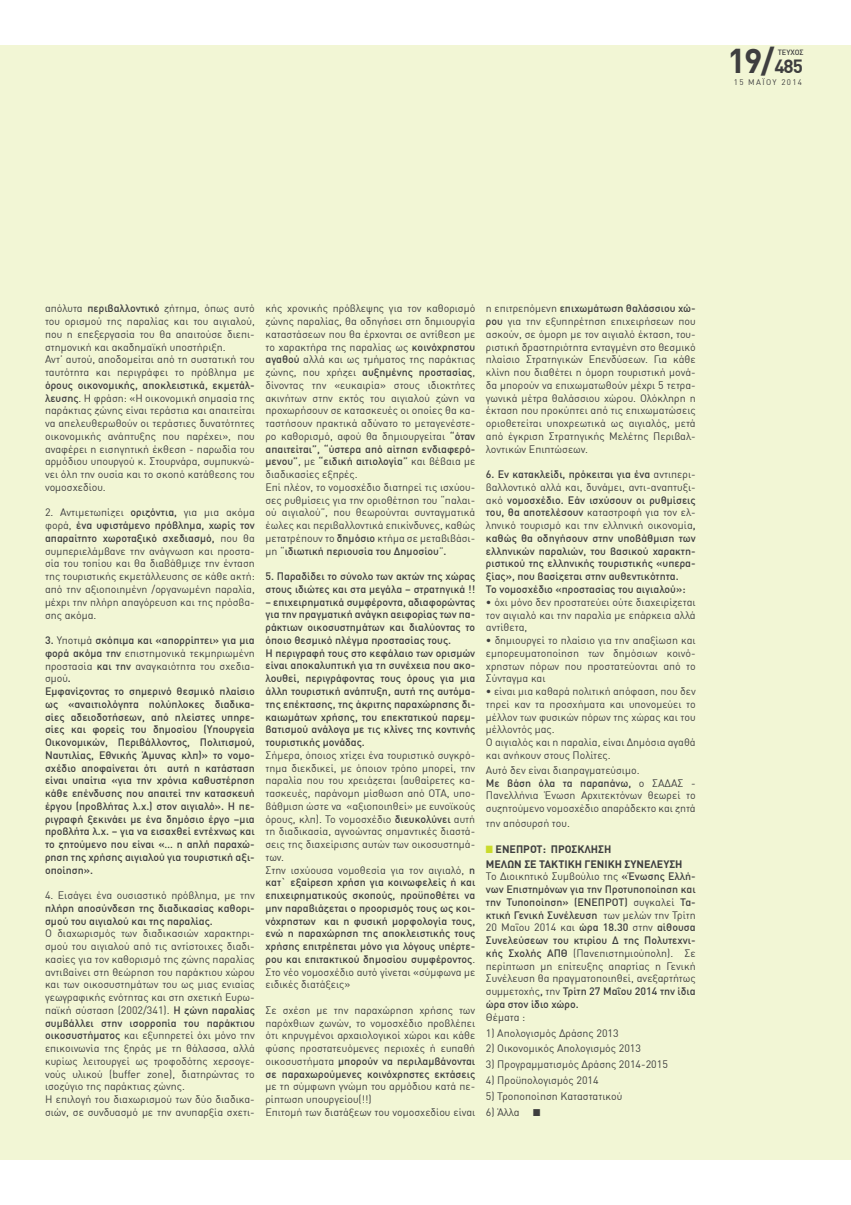
<style>
.page{position:relative;width:851px;height:1205px;background:#fff}
.page>*{position:absolute;margin:0;border:0;box-sizing:border-box;transform-origin:0 0}
.t1{font:700 33.75px "DIN Greek";color:#3e3e3f}
.t2{font:10.62px/12.8px "DIN Greek";color:#3e3e3f}
.t3{font:500 10.62px/12.8px "DIN Greek";color:#3e3e3f}
.t4{font:700 10.62px/15px "DIN Greek";color:#3e3e3f}
.t5{font:8px "DIN Greek";letter-spacing:.17em;color:#3e3e3f}
.t6{font:500 7.5px "DIN Greek";color:#3e3e3f}
.s1{font-size:18.75px}
.s2{font-weight:500}
.s3{font-weight:400}
.s4{color:#cadb2a}
</style>
<div class="page">
<div style="left:0;top:45px;width:850px;height:1115px;background:#f2f6d5"></div>
<h1 class="t1" style="left:727px;top:41px;width:77px">19/<span class="s1">485</span></h1>
<p class="t5" style="left:733px;top:78px;width:70px">15 MAΪOY 2014</p>
<p class="t6" style="left:777px;top:48px;width:27px">ΤΕΥΧΟΣ</p>
<p class="t2" style="left:45px;top:302px;width:211px">απόλυτα <span class="s2">περιβαλλοντικό</span> ζήτημα, όπως αυτό του ορισμού της παραλίας και του αιγιαλού, που η επεξεργασία του θα απαιτούσε διεπι&shy;στημονική και ακαδημαϊκή υποστήριξη.<br>Αντ’ αυτού, αποδομείται από τη συστατική του ταυτότητα και περιγράφει το πρόβλημα με</p>
<p class="t2" style="left:45px;top:379px;width:211px;text-align:justify"><span class="s2">όρους οικονομικής, αποκλειστικά, εκμετάλ&shy;λευσης</span>. Η φράση: «Η οικονομική σημασία της παράκτιας ζώνης είναι τεράστια και απαιτείται να απελευθερωθούν οι τεράστιες δυνατότητες οικονομικής ανάπτυξης που παρέχει», που αναφέρει η εισηγητική έκθεση - παρωδία του αρμόδιου υπουργού κ. Στουρνάρα, συμπυκνώ&shy;νει όλη την ουσία και το σκοπό κατάθεσης του νομοσχεδίου.</p>
<p class="t2" style="left:45px;top:506px;width:211px;text-align:justify">2. Aντιμετωπίζει <span class="s2">οριζόντια,</span> για μια ακόμα φορά, <span class="s2">ένα υφιστάμενο πρόβλημα, χωρίς τον απαραίτητο χωροταξικό σχεδιασμό,</span> που θα συμπεριελάμβανε την ανάγνωση και προστα&shy;σία του τοπίου και θα διαβάθμιζε την ένταση της τουριστικής εκμετάλλευσης σε κάθε ακτή: από την αξιοποιημένη /οργανωμένη παραλία, μέχρι την πλήρη απαγόρευση και της πρόσβα&shy;σης ακόμα.</p>
<p class="t3" style="left:45px;top:634px;width:211px">3. <span class="s3">Υποτιμά</span> σκόπιμα και «απορρίπτει» για μια φορά ακόμα την <span class="s3">επιστημονικά τεκμηριωμένη προστασία</span> και την <span class="s3">αναγκαιότητα του σχεδια&shy;σμού</span>.<br>Εμφανίζοντας το σημερινό θεσμικό πλαίσιο ως «αναιτιολόγητα πολύπλοκες διαδικα&shy;σίες αδειοδοτήσεων, από πλείστες υπηρε&shy;σίες και φορείς του δημοσίου (Υπουργεία Οικονομικών, Περιβάλλοντος, Πολιτισμού, Ναυτιλίας, Εθνικής Άμυνας κλπ)» το νομο&shy;σχέδιο αποφαίνεται ότι αυτή η κατάσταση είναι υπαίτια «για την χρόνια καθυστέρηση κάθε επένδυσης που απαιτεί την κατασκευή έργου (προβλήτας λ.χ.) στον αιγιαλό». Η πε&shy;ριγραφή ξεκινάει με ένα δημόσιο έργο –μια προβλήτα λ.χ. – για να εισαχθεί εντέχνως και το ζητούμενο που είναι «… η απλή παραχώ&shy;ρηση της χρήσης αιγιαλού για τουριστική αξι&shy;οποίηση».</p>
<p class="t2" style="left:45px;top:889px;width:211px">4. Εισάγει ένα ουσιαστικό πρόβλημα, με την</p>
<p class="t3" style="left:45px;top:901px;width:211px">πλήρη αποσύνδεση της διαδικασίας καθορι&shy;σμού του αιγιαλού και της παραλίας.</p>
<p class="t2" style="left:45px;top:927px;width:211px">Ο διαχωρισμός των διαδικασιών χαρακτηρι&shy;σμού του αιγιαλού από τις αντίστοιχες διαδι&shy;κασίες για τον καθορισμό της ζώνης παραλίας αντιβαίνει στη θεώρηση του παράκτιου χώρου και των οικοσυστημάτων του ως μιας ενιαίας γεωγραφικής ενότητας και στη σχετική Ευρω&shy;παϊκή σύσταση (2002/341). <span class="s2">Η ζώνη παραλίας συμβάλλει στην ισορροπία του παράκτιου οικοσυστήματος</span> και εξυπηρετεί όχι μόνο την επικοινωνία της ξηράς με τη θάλασσα, αλλά κυρίως λειτουργεί ως τροφοδότης χερσογε&shy;νούς υλικού (buffer zone), διατηρώντας το ισοζύγιο της παράκτιας ζώνης.<br>Η επιλογή του διαχωρισμού των δύο διαδικα&shy;σιών, σε συνδυασμό με την ανυπαρξία σχετι-</p>
<p class="t2" style="left:265px;top:302px;width:211px">κής χρονικής πρόβλεψης για τον καθορισμό ζώνης παραλίας, θα οδηγήσει στη δημιουργία καταστάσεων που θα έρχονται σε αντίθεση με το χαρακτήρα της παραλίας ως <span class="s2">κοινόχρηστου αγαθού</span> αλλά και ως τμήματος της παράκτιας ζώνης, που χρήζει <span class="s2">αυξημένης προστασίας</span>, δίνοντας την «ευκαιρία» στους ιδιοκτήτες ακινήτων στην εκτός του αιγιαλού ζώνη να προχωρήσουν σε κατασκευές οι οποίες θα κα&shy;ταστήσουν πρακτικά αδύνατο το μεταγενέστε&shy;ρο καθορισμό, αφού θα δημιουργείται <span class="s2">“όταν απαιτείται”, “ύστερα από αίτηση ενδιαφερό&shy;μενου”</span>, με <span class="s2">“ειδική αιτιολογία”</span> και βέβαια με διαδικασίες εξπρές.<br>Επί πλέον, το νομοσχέδιο διατηρεί τις ισχύου&shy;σες ρυθμίσεις για την οριοθέτηση του “παλαι&shy;ού αιγιαλού”, που θεωρούνται συνταγματικά έωλες και περιβαλλοντικά επικίνδυνες, καθώς μετατρέπουν το <span class="s2">δημόσιο</span> κτήμα σε μεταβιβάσι&shy;μη “<span class="s2">ιδιωτική περιουσία του Δημοσίου</span>”<span class="s2">.</span></p>
<p class="t3" style="left:265px;top:570px;width:211px">5. Παραδίδει το σύνολο των ακτών της χώρας στους ιδιώτες και στα μεγάλα – στρατηγικά !!</p>
<p class="t3" style="left:265px;top:595px;width:211px">– επιχειρηματικά συμφέροντα, αδιαφορώντας για την πραγματική ανάγκη αειφορίας των πα&shy;ράκτιων οικοσυστημάτων και διαλύοντας το όποιο θεσμικό πλέγμα προστασίας τους.<br>Η περιγραφή τους στο κεφάλαιο των ορισμών είναι αποκαλυπτική για τη συνέχεια που ακο&shy;λουθεί, περιγράφοντας τους όρους για μια άλλη τουριστική ανάπτυξη, αυτή της αυτόμα&shy;της επέκτασης, της άκριτης παραχώρησης δι&shy;καιωμάτων χρήσης, του επεκτατικού παρεμ&shy;βατισμού ανάλογα με τις κλίνες της κοντινής τουριστικής μονάδας.</p>
<p class="t2" style="left:265px;top:748px;width:211px">Σήμερα, όποιος χτίζει ένα τουριστικό συγκρό&shy;τημα διεκδικεί, με όποιον τρόπο μπορεί, την παραλία που του χρειάζεται (αυθαίρετες κα&shy;τασκευές, παράνομη μίσθωση από ΟΤΑ, υπο&shy;βάθμιση ώστε να «αξιοποιηθεί» με ευνοϊκούς όρους, κλπ). Το νομοσχέδιο <span class="s2">διευκολύνει</span> αυτή τη διαδικασία, αγνοώντας σημαντικές διαστά&shy;σεις της διαχείρισης αυτών των οικοσυστημά&shy;των.<br>Στην ισχύουσα νομοθεσία για τον αιγιαλό, <span class="s2">η κατ` εξαίρεση χρήση για κοινωφελείς ή και επιχειρηματικούς σκοπούς, προϋποθέτει να μην παραβιάζεται ο προορισμός τους ως κοι&shy;νόχρηστων και η φυσική μορφολογία τους, ενώ η παραχώρηση της αποκλειστικής τους χρήσης επιτρέπεται μόνο για λόγους υπέρτε&shy;ρου και επιτακτικού δημοσίου συμφέροντος</span>.<br>Στο νέο νομοσχέδιο αυτό γίνεται «σύμφωνα με ειδικές διατάξεις»</p>
<p class="t2" style="left:265px;top:1003px;width:211px;text-align:justify">Σε σχέση με την παραχώρηση χρήσης των παρόχθιων ζωνών, το νομοσχέδιο προβλέπει ότι κηρυγμένοι αρχαιολογικοί χώροι και κάθε φύσης προστατευόμενες περιοχές ή ευπαθή οικοσυστήματα <span class="s2">μπορούν να περιλαμβάνονται σε παραχωρούμενες κοινόχρηστες εκτάσεις</span></p>
<p class="t2" style="left:265px;top:1080px;width:211px">με τη σύμφωνη γνώμη του αρμόδιου κατά πε&shy;ρίπτωση υπουργείου(!!)<br>Επιτομή των διατάξεων του νομοσχεδίου είναι</p>
<p class="t2" style="left:486px;top:302px;width:211px;text-align:justify">η επιτρεπόμενη <span class="s2">επιχωμάτωση θαλάσσιου χώ&shy;ρου</span> για την εξυπηρέτηση επιχειρήσεων που ασκούν, σε όμορη με τον αιγιαλό έκταση, του&shy;ριστική δραστηριότητα ενταγμένη στο θεσμικό πλαίσιο Στρατηγικών Επενδύσεων. Για κάθε κλίνη που διαθέτει η όμορη τουριστική μονά&shy;δα μπορούν να επιχωματωθούν μέχρι 5 τετρα&shy;γωνικά μέτρα θαλάσσιου χώρου. Ολόκληρη η έκταση που προκύπτει από τις επιχωματώσεις οριοθετείται υποχρεωτικά ως αιγιαλός, μετά από έγκριση Στρατηγικής Μελέτης Περιβαλ&shy;λοντικών Επιπτώσεων.</p>
<p class="t3" style="left:486px;top:468px;width:211px">6. Εν κατακλείδι, πρόκειται για ένα <span class="s3">αντιπερι&shy;βαλλοντικό αλλά και, δυνάμει, αντι-αναπτυξι&shy;ακό</span> νομοσχέδιο. Εάν ισχύσουν οι ρυθμίσεις του, θα αποτελέσουν <span class="s3">καταστροφή για τον ελ&shy;ληνικό τουρισμό και την ελληνική οικονομία</span>, καθώς θα οδηγήσουν στην υποβάθμιση των ελληνικών παραλιών, του βασικού χαρακτη&shy;ριστικού της ελληνικής τουριστικής «υπερα&shy;ξίας», που βασίζεται στην αυθεντικότητα.<br>Το νομοσχέδιο «προστασίας του αιγιαλού»:</p>
<p class="t2" style="left:486px;top:595px;width:211px;text-align:justify">• όχι μόνο δεν προστατεύει ούτε διαχειρίζεται τον αιγιαλό και την παραλία με επάρκεια αλλά αντίθετα,</p>
<p class="t2" style="left:486px;top:634px;width:211px;text-align:justify">• δημιουργεί το πλαίσιο για την απαξίωση και εμπορευματοποίηση των δημόσιων κοινό&shy;χρηστων πόρων που προστατεύονται από το Σύνταγμα και</p>
<p class="t2" style="left:486px;top:685px;width:211px">• είναι μια καθαρά πολιτική απόφαση, που δεν τηρεί καν τα προσχήματα και υπονομεύει το μέλλον των φυσικών πόρων της χώρας και του μέλλοντός μας.<br>Ο αιγιαλός και η παραλία, είναι Δημόσια αγαθά και ανήκουν στους Πολίτες.</p>
<p class="t2" style="left:486px;top:763px;width:211px">Αυτό δεν είναι διαπραγματεύσιμο.<br><span class="s2">Με βάση όλα τα παραπάνω,</span> ο ΣΑΔΑΣ - Πανελλήνια Ένωση Αρχιτεκτόνων θεωρεί το συζητούμενο νομοσχέδιο απαράδεκτο και ζητά</p>
<p class="t2" style="left:486px;top:817px;width:85px">την απόσυρσή του.</p>
<p class="t4" style="left:486px;top:841px;width:198px"><span class="s4">■</span> ΕΝΕΠΡΟΤ: ΠΡΟΣΚΛΗΣΗ<br>ΜΕΛΩΝ ΣΕ ΤΑΚΤΙΚΗ ΓΕΝΙΚΗ ΣΥΝΕΛΕΥΣΗ</p>
<p class="t3" style="left:486px;top:870px;width:211px;text-align:justify"><span class="s3">Το Διοικητικό Συμβούλιο της</span> «Ένωσης Ελλή&shy;νων Επιστημόνων για την Προτυποποίηση και την Τυποποίηση» (ΕΝΕΠΡΟΤ) <span class="s3">συγκαλεί</span> Τα&shy;κτική Γενική Συνέλευση <span class="s3">των μελών την Τρίτη 20 Μαΐου 2014 και</span> ώρα 18.30 <span class="s3">στην</span> αίθουσα Συνελεύσεων του κτιρίου Δ της Πολυτεχνι&shy;κής Σχολής ΑΠΘ <span class="s3">(Πανεπιστημιούπολη). Σε περίπτωση μη επίτευξης απαρτίας η Γενική Συνέλευση θα πραγματοποιηθεί, ανεξαρτήτως συμμετοχής</span>, <span class="s3">την</span> Τρίτη 27 Μαΐου 2014 την ίδια ώρα στον ίδιο χώρο.</p>
<p class="t2" style="left:486px;top:1010px;width:41px">Θέματα :</p>
<p class="t2" style="left:486px;top:1026px;width:134px">1) Απολογισμός Δράσης 2013</p>
<p class="t2" style="left:486px;top:1042px;width:156px">2) Οικονομικός Απολογισμός 2013</p>
<p class="t2" style="left:486px;top:1058px;width:183px">3) Προγραμματισμός Δράσης 2014-2015</p>
<p class="t2" style="left:486px;top:1074px;width:114px">4) Προϋπολογισμός 2014</p>
<p class="t2" style="left:486px;top:1090px;width:138px">5) Τροποποίηση Καταστατικού</p>
<p class="t2" style="left:486px;top:1106px;width:56px">6) Άλλα ■</p>
</div>
